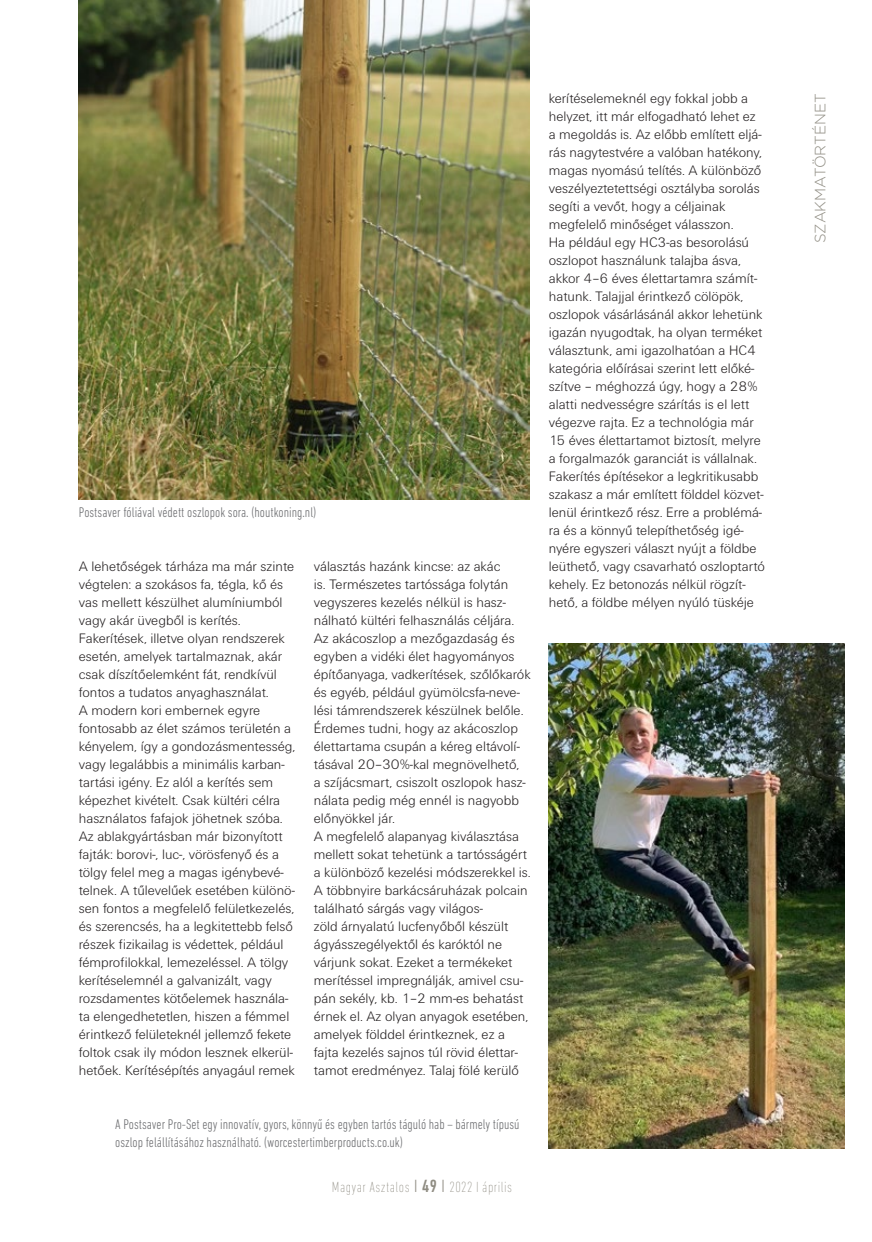
<style>
.page{position:relative;width:872px;height:1242px;background:#fff}
.page>*{position:absolute;margin:0;border:0;box-sizing:border-box;transform-origin:0 0}
.t1{font:200 condensed 15px "DIN Next LT Pro";letter-spacing:.03em;color:#8f8c82}
.t2{font:300 15px "Gotham";color:#8f8c82}
.Kenyér{font:14.25px/18px "U001 Lig";color:#231f20}
.Képaláírás{font:300 condensed 14.25px/18px "DIN Next LT Pro";color:#6c6d70}
.s1{font-weight:300;font-size:18px}
.s2{font-weight:500;font-size:18px}
</style>
<div class="page">
<img style="left:79px;top:0;width:451px;height:499px">
<img style="left:549px;top:643px;width:295px;height:505px">
<p class="Képaláírás" style="left:79px;top:503px;width:239px">Postsaver fóliával védett oszlopok sora. (houtkoning.nl)</p>
<p class="Kenyér" style="left:79px;top:558px;width:217px">A lehetőségek tárháza ma már szinte végtelen: a szokásos fa, tégla, kő és vas mellett készülhet alumíniumból vagy akár üvegből is kerítés.</p>
<p class="Kenyér" style="left:79px;top:630px;width:218px">Fakerítések, illetve olyan rendszerek esetén, amelyek tartalmaznak, akár csak díszítőelemként fát, rendkívül fontos a tudatos anyaghasználat.<br>A modern kori embernek egyre fontosabb az élet számos területén a kényelem, így a gondozásmentesség, vagy legalábbis a minimális karban&shy;tartási igény. Ez alól a kerítés sem képezhet kivételt. Csak kültéri célra használatos fafajok jöhetnek szóba.<br>Az ablakgyártásban már bizonyított fajták: borovi-, luc-, vörösfenyő és a tölgy felel meg a magas igénybevé&shy;telnek. A tűlevelűek esetében különö&shy;sen fontos a megfelelő felületkezelés, és szerencsés, ha a legkitettebb felső részek fizikailag is védettek, például fémprofilokkal, lemezeléssel. A tölgy kerítéselemnél a galvanizált, vagy rozsdamentes kötőelemek használa&shy;ta elengedhetetlen, hiszen a fémmel érintkező felületeknél jellemző fekete foltok csak ily módon lesznek elkerül&shy;hetőek. Kerítésépítés anyagául remek</p>
<p class="Kenyér" style="left:314px;top:558px;width:218px">választás hazánk kincse: az akác<br>is. Természetes tartóssága folytán vegyszeres kezelés nélkül is hasz&shy;nálható kültéri felhasználás céljára.<br>Az akácoszlop a mezőgazdaság és egyben a vidéki élet hagyományos építőanyaga, vadkerítések, szőlőkarók és egyéb, például gyümölcsfa-neve&shy;lési támrendszerek készülnek belőle.<br>Érdemes tudni, hogy az akácoszlop élettartama csupán a kéreg eltávolí&shy;tásával 20–30%-kal megnövelhető,<br>a szíjácsmart, csiszolt oszlopok hasz&shy;nálata pedig még ennél is nagyobb előnyökkel jár.</p>
<p class="Kenyér" style="left:314px;top:828px;width:218px">A megfelelő alapanyag kiválasztása mellett sokat tehetünk a tartósságért a különböző kezelési módszerekkel is.<br>A többnyire barkácsáruházak polcain található sárgás vagy világos-<br>zöld árnyalatú lucfenyőből készült ágyásszegélyektől és karóktól ne várjunk sokat. Ezeket a termékeket merítéssel impregnálják, amivel csu&shy;pán sekély, kb. 1–2 mm-es behatást érnek el. Az olyan anyagok esetében, amelyek földdel érintkeznek, ez a fajta kezelés sajnos túl rövid élettar&shy;tamot eredményez. Talaj fölé kerülő</p>
<p class="Képaláírás" style="left:115px;top:1115px;width:406px">A Postsaver Pro-Set egy innovatív, gyors, könnyű és egyben tartós táguló hab – bármely típusú oszlop felállításához használható. (worcestertimberproducts.co.uk)</p>
<p class="t1" style="left:332px;top:1178px;width:182px">Magyar Asztalos <span class="s1">I</span> <span class="s2">49</span> <span class="s1">I</span> 2022 I április</p>
<p class="Kenyér" style="left:549px;top:90px;width:215px">kerítéselemeknél egy fokkal jobb a helyzet, itt már elfogadható lehet ez a megoldás is. Az előbb említett eljá&shy;rás nagytestvére a valóban hatékony, magas nyomású telítés. A különböző veszélyeztetettségi osztályba sorolás segíti a vevőt, hogy a céljainak megfelelő minőséget válasszon.<br>Ha például egy HC3-as besorolású oszlopot használunk talajba ásva, akkor 4–6 éves élettartamra számít&shy;hatunk. Talajjal érintkező cölöpök, oszlopok vásárlásánál akkor lehetünk igazán nyugodtak, ha olyan terméket választunk, ami igazolhatóan a HC4 kategória előírásai szerint lett előké&shy;szítve – méghozzá úgy, hogy a 28% alatti nedvességre szárítás is el lett végezve rajta. Ez a technológia már 15 éves élettartamot biztosít, melyre a forgalmazók garanciát is vállalnak.</p>
<p class="Kenyér" style="left:549px;top:468px;width:217px">Fakerítés építésekor a legkritikusabb szakasz a már említett földdel közvet&shy;lenül érintkező rész. Erre a problémá&shy;ra és a könnyű telepíthetőség igé&shy;nyére egyszeri választ nyújt a földbe leüthető, vagy csavarható oszloptartó kehely. Ez betonozás nélkül rögzít&shy;hető, a földbe mélyen nyúló tüskéje</p>
<p class="t2" style="left:810px;top:243px;width:151px;rotate:-90deg">SZAKMATÖRTÉNET</p>
</div>
